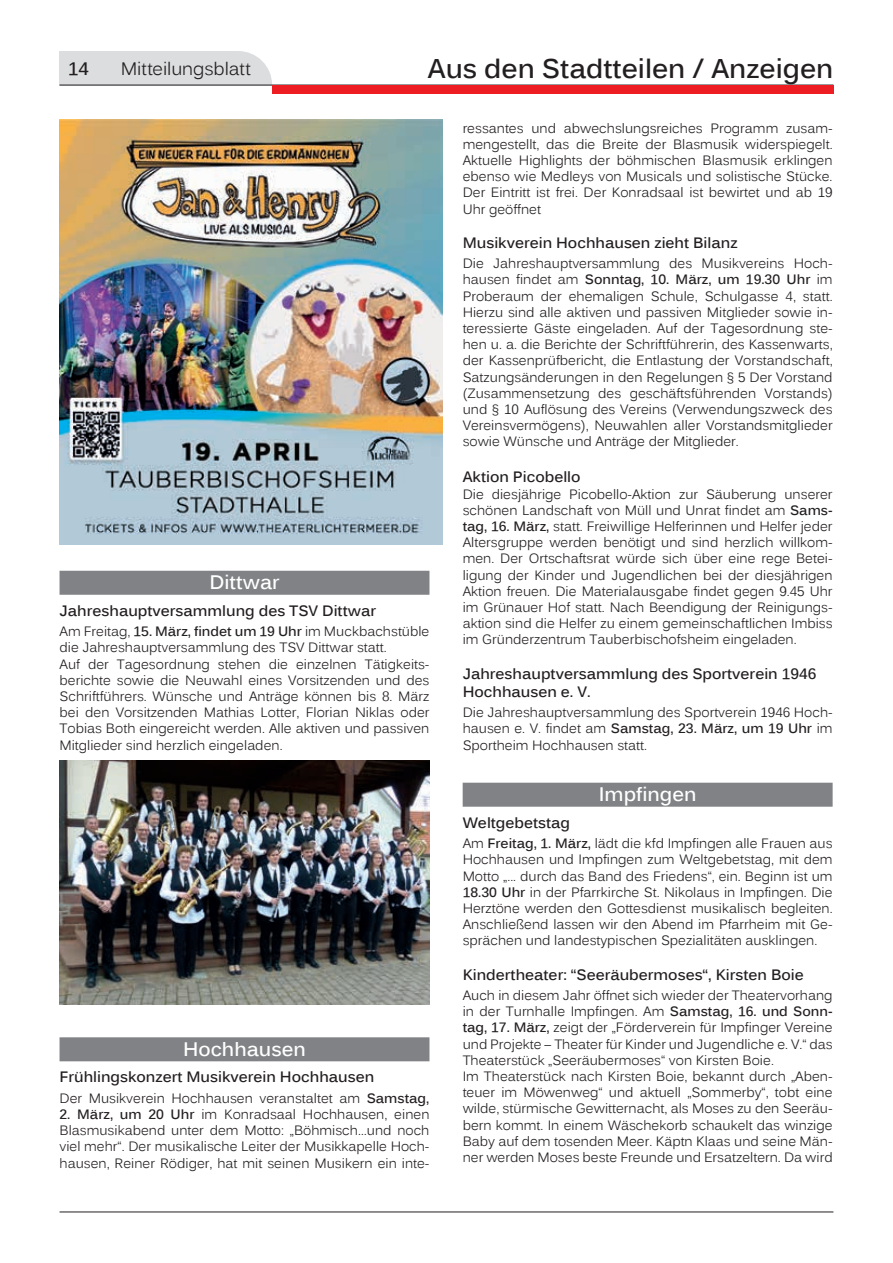
<style>
.page{position:relative;width:893px;height:1263px;background:#fff}
.page>*{position:absolute;margin:0;border:0;box-sizing:border-box;transform-origin:0 0}
.t1{font:700 27px "Kalinga";color:#231f20}
.t2{font:700 19.5px "Kalinga";color:#fff}
.t3{font:18px "Kalinga";letter-spacing:-.005em;color:#231f20}
.t4{font:700 18px "Kalinga";color:#231f20}
.t5{font:700 15px/18px "Kalinga";color:#231f20}
.t6{font:13.5px/16.2px "Kalinga";color:#231f20;text-align:justify}
.s1{font-weight:700}
</style>
<div class="page">
<hr style="left:60px;top:1211px;width:773px;height:1px;background:#231f20">
<svg style="left:60px;top:51px;width:773px;height:43px"></svg>
<div style="left:60px;top:571px;width:369px;height:24px;background:#808285"></div>
<div style="left:60px;top:1037px;width:369px;height:24px;background:#808285"></div>
<img style="left:60px;top:761px;width:369px;height:243px">
<div style="left:463px;top:783px;width:370px;height:24px;background:#808285"></div>
<img style="left:60px;top:119px;width:382px;height:425px">
<h3 class="t4" style="left:68px;top:57px;width:22px">14</h3>
<h3 class="t3" style="left:121px;top:57px;width:132px">Mitteilungsblatt</h3>
<h1 class="t1" style="left:428px;top:51px;width:407px">Aus den Stadtteilen / Anzeigen</h1>
<h2 class="t2" style="left:209px;top:569px;width:72px">Dittwar</h2>
<p class="t5" style="left:60px;top:603px;width:318px">Jahreshauptversammlung des TSV Dittwar</p>
<p class="t6" style="left:60px;top:625px;width:371px;text-align:left">Am Freitag, <span class="s1">15. März, findet um 19 Uhr</span> im Muckbachstüble die Jahreshauptversammlung des TSV Dittwar statt.<br>Auf der Tagesordnung stehen die einzelnen Tätigkeits&shy;berichte sowie die Neuwahl eines Vorsitzenden und des Schriftführers. Wünsche und Anträge können bis 8. März bei den Vorsitzenden Mathias Lotter, Florian Niklas oder Tobias Both eingereicht werden. Alle aktiven und passiven Mitglieder sind herzlich eingeladen.</p>
<h2 class="t2" style="left:183px;top:1036px;width:124px">Hochhausen</h2>
<p class="t5" style="left:60px;top:1069px;width:316px">Frühlingskonzert Musikverein Hochhausen</p>
<p class="t6" style="left:60px;top:1091px;width:371px">Der Musikverein Hochhausen veranstaltet am <span class="s1">Samstag,</span></p>
<p class="t6" style="left:60px;top:1107px;width:371px"><span class="s1">2. März, um 20 Uhr</span> im Konradsaal Hochhausen, einen Blasmusikabend unter dem Motto: „Böhmisch…und noch viel mehr“. Der musikalische Leiter der Musikkapelle Hoch&shy;hausen, Reiner Rödiger, hat mit seinen Musikern ein inte-</p>
<p class="t6" style="left:463px;top:121px;width:371px">ressantes und abwechslungsreiches Programm zusam&shy;mengestellt, das die Breite der Blasmusik widerspiegelt.<br>Aktuelle Highlights der böhmischen Blasmusik erklingen ebenso wie Medleys von Musicals und solistische Stücke.<br>Der Eintritt ist frei. Der Konradsaal ist bewirtet und ab 19<br>Uhr geöffnet</p>
<p class="t5" style="left:463px;top:235px;width:276px">Musikverein Hochhausen zieht Bilanz</p>
<p class="t6" style="left:463px;top:257px;width:371px">Die Jahreshauptversammlung des Musikvereins Hoch&shy;hausen findet am <span class="s1">Sonntag, 10. März, um 19.30 Uhr</span> im Proberaum der ehemaligen Schule, Schulgasse 4, statt.<br>Hierzu sind alle aktiven und passiven Mitglieder sowie in&shy;teressierte Gäste eingeladen. Auf der Tagesordnung ste&shy;hen u. a. die Berichte der Schriftführerin, des Kassenwarts, der Kassenprüfbericht, die Entlastung der Vorstandschaft, Satzungsänderungen in den Regelungen § 5 Der Vorstand (Zusammensetzung des geschäftsführenden Vorstands) und § 10 Auflösung des Vereins (Verwendungszweck des Vereinsvermögens), Neuwahlen aller Vorstandsmitglieder sowie Wünsche und Anträge der Mitglieder.</p>
<p class="t5" style="left:463px;top:469px;width:119px">Aktion Picobello</p>
<p class="t6" style="left:463px;top:487px;width:371px">Die diesjährige Picobello-Aktion zur Säuberung unserer schönen Landschaft von Müll und Unrat findet am <span class="s1">Sams&shy;tag, 16. März,</span> statt. Freiwillige Helferinnen und Helfer jeder Altersgruppe werden benötigt und sind herzlich willkom&shy;men. Der Ortschaftsrat würde sich über eine rege Betei&shy;ligung der Kinder und Jugendlichen bei der diesjährigen Aktion freuen. Die Materialausgabe findet gegen 9.45 Uhr im Grünauer Hof statt. Nach Beendigung der Reinigungs&shy;aktion sind die Helfer zu einem gemeinschaftlichen Imbiss im Gründerzentrum Tauberbischofsheim eingeladen.</p>
<p class="t5" style="left:463px;top:666px;width:355px">Jahreshauptversammlung des Sportverein 1946<br>Hochhausen e. V.</p>
<p class="t6" style="left:463px;top:705px;width:371px">Die Jahreshauptversammlung des Sportverein 1946 Hoch&shy;hausen e. V. findet am <span class="s1">Samstag, 23. März, um 19 Uhr</span> im Sportheim Hochhausen statt.</p>
<h2 class="t2" style="left:599px;top:781px;width:99px">Impfingen</h2>
<p class="t5" style="left:463px;top:815px;width:109px">Weltgebetstag</p>
<p class="t6" style="left:463px;top:836px;width:371px">Am <span class="s1">Freitag, 1. März,</span> lädt die kfd Impfingen alle Frauen aus Hochhausen und Impfingen zum Weltgebetstag, mit dem Motto „... durch das Band des Friedens“, ein. Beginn ist um <span class="s1">18.30 Uhr</span> in der Pfarrkirche St. Nikolaus in Impfingen. Die Herztöne werden den Gottesdienst musikalisch begleiten.<br>Anschließend lassen wir den Abend im Pfarrheim mit Ge&shy;sprächen und landestypischen Spezialitäten ausklingen.</p>
<p class="t5" style="left:463px;top:967px;width:343px">Kindertheater: “Seeräubermoses“, Kirsten Boie</p>
<p class="t6" style="left:463px;top:988px;width:371px;text-align:left">Auch in diesem Jahr öffnet sich wieder der Theatervorhang in der Turnhalle Impfingen. Am <span class="s1">Samstag, 16. und Sonn&shy;tag, 17. März,</span> zeigt der „Förderverein für Impfinger Vereine und Projekte – Theater für Kinder und Jugendliche e. V.“ das Theaterstück „Seeräubermoses“ von Kirsten Boie.<br>Im Theaterstück nach Kirsten Boie, bekannt durch „Aben&shy;teuer im Möwenweg“ und aktuell „Sommerby“, tobt eine wilde, stürmische Gewitternacht, als Moses zu den Seeräu&shy;bern kommt. In einem Wäschekorb schaukelt das winzige Baby auf dem tosenden Meer. Käptn Klaas und seine Män&shy;ner werden Moses beste Freunde und Ersatzeltern. Da wird</p>
</div>
